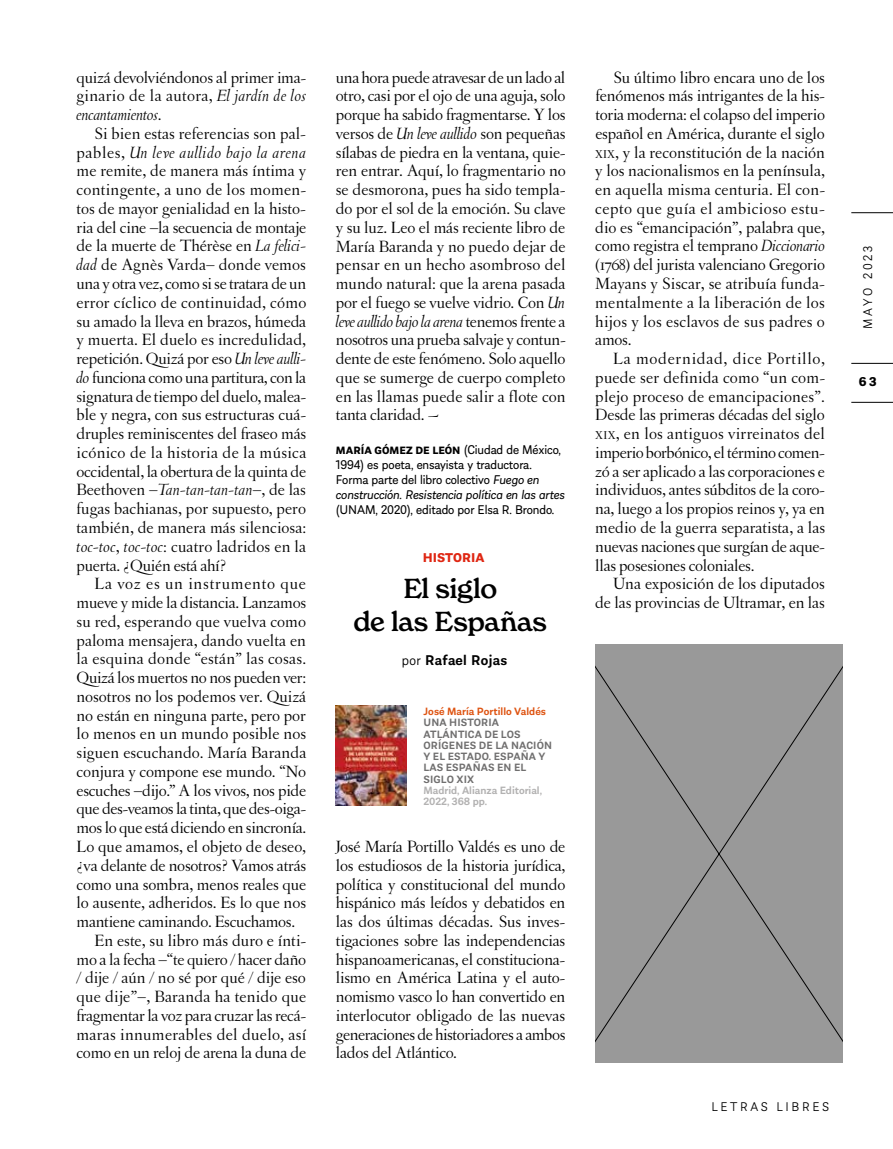
<style>
.page{position:relative;width:893px;height:1149px;background:#fff}
.page>*{position:absolute;margin:0;border:0;box-sizing:border-box;transform-origin:0 0}
.t1{font:500 27px/33px "New Spirit";letter-spacing:-.015em;color:#000;text-align:center}
.t2{font:17.25px/18.8px "Letras Oldstyle";letter-spacing:-.005em;color:#000;text-align:justify}
.t3{font:17.25px "Letras Oldstyle";letter-spacing:.015em;color:#000}
.t4{font:17.25px "Letras Oldstyle";letter-spacing:-.025em;color:#000}
.t5{font:17.25px "Letras Oldstyle";letter-spacing:.045em;color:#000}
.t6{font:600 15px "Almanach";letter-spacing:.02em;color:#000}
.t7{font:13.5px/15px "Almanach";letter-spacing:-.01em;color:#000}
.t8{font:300 13.5px "Almanach";letter-spacing:.2em;color:#000}
.t9{font:700 13.5px "Almanach";color:#df2612}
.t10{font:700 13.5px "Almanach";color:#000}
.t11{font:600 11.25px/11.2px "Almanach";letter-spacing:.01em;color:#706f6f}
.t12{font:600 11.25px/11.2px "Almanach";color:#b3b2b2}
.t13{font:700 11.25px "Almanach";color:#000}
.t14{font:600 11.25px "Almanach";color:#de5412}
.s1{font-style:italic}
.s2{font-size:12.15px}
.s3{font-weight:400;font-size:13.5px}
.s4{font-weight:300}
</style>
<div class="page">
<hr style="left:851px;top:212px;width:42px;height:1px;background:#000">
<hr style="left:851px;top:402px;width:42px;height:1px;background:#000">
<hr style="left:851px;top:363px;width:42px;height:1px;background:#000">
<img style="left:336px;top:705px;width:71px;height:99px">
<div style="left:595px;top:644px;width:248px;height:417px;background:#999"></div>
<p class="t2" style="left:77px;top:68px;width:231px">quizá devolviéndonos al primer ima&shy;ginario de la autora, <span class="s1">El jardín de los encantamientos</span>.</p>
<p class="t2" style="left:77px;top:124px;width:231px;text-indent:18px">Si bien estas referencias son pal&shy;pables, <span class="s1">Un leve aullido bajo la arena </span>me remite, de manera más íntima y contingente, a uno de los momen&shy;tos de mayor genialidad en la histo&shy;ria del cine –la secuencia de montaje de la muerte de Thérèse en <span class="s1">La felici&shy;dad</span> de Agnès Varda– donde vemos una y otra vez, como si se tratara de un error cíclico de continuidad, cómo su amado la lleva en brazos, húmeda y muerta. El duelo es incredulidad, repetición. Quizá por eso <span class="s1">Un leve aulli&shy;do</span> funciona como una partitura, con la signatura de tiempo del duelo, malea&shy;ble y negra, con sus estructuras cuá&shy;druples reminiscentes del fraseo más icónico de la historia de la música occidental, la obertura de la quinta de Beethoven –<span class="s1">Tan-tan-tan-tan</span>–, de las fugas bachianas, por supuesto, pero también, de manera más silenciosa: <span class="s1">toc-toc</span>, <span class="s1">toc-toc</span>: cuatro ladridos en la puerta. ¿Quién está ahí?</p>
<p class="t5" style="left:95px;top:574px;width:213px">La voz es un instrumento que</p>
<p class="t2" style="left:77px;top:593px;width:231px">mueve y mide la distancia. Lanzamos</p>
<p class="t2" style="left:77px;top:611px;width:231px">su red, esperando que vuelva como</p>
<p class="t2" style="left:77px;top:630px;width:231px">paloma mensajera, dando vuelta en</p>
<p class="t3" style="left:77px;top:649px;width:231px">la esquina donde “están” las cosas.</p>
<p class="t2" style="left:77px;top:668px;width:231px">Quizá los muertos no nos pueden ver:</p>
<p class="t2" style="left:77px;top:686px;width:231px">nosotros no los podemos ver. Quizá</p>
<p class="t2" style="left:77px;top:705px;width:231px">no están en ninguna parte, pero por</p>
<p class="t2" style="left:77px;top:724px;width:231px">lo menos en un mundo posible nos</p>
<p class="t2" style="left:77px;top:743px;width:231px">siguen escuchando. María Baranda</p>
<p class="t2" style="left:77px;top:761px;width:231px">conjura y compone ese mundo. “No</p>
<p class="t2" style="left:77px;top:780px;width:231px">escuches –dijo.” A los vivos, nos pide</p>
<p class="t4" style="left:77px;top:799px;width:231px">que des-veamos la tinta, que des-oiga-</p>
<p class="t2" style="left:77px;top:818px;width:231px">mos lo que está diciendo en sincronía.</p>
<p class="t2" style="left:77px;top:836px;width:231px">Lo que amamos, el objeto de deseo,</p>
<p class="t2" style="left:77px;top:855px;width:231px">¿va delante de nosotros? Vamos atrás</p>
<p class="t2" style="left:77px;top:874px;width:231px">como una sombra, menos reales que</p>
<p class="t2" style="left:77px;top:893px;width:231px">lo ausente, adheridos. Es lo que nos</p>
<p class="t2" style="left:77px;top:911px;width:220px">mantiene caminando. Escuchamos.</p>
<p class="t2" style="left:95px;top:930px;width:213px">En este, su libro más duro e ínti-</p>
<p class="t2" style="left:77px;top:949px;width:231px">mo a la fecha –“te quiero / hacer daño</p>
<p class="t2" style="left:77px;top:968px;width:231px">/ dije / aún / no sé por qué / dije eso</p>
<p class="t3" style="left:77px;top:986px;width:231px">que dije”–, Baranda ha tenido que</p>
<p class="t2" style="left:77px;top:1005px;width:231px">fragmentar la voz para cruzar las recá-</p>
<p class="t3" style="left:77px;top:1024px;width:231px">maras innumerables del duelo, así</p>
<p class="t2" style="left:77px;top:1043px;width:231px">como en un reloj de arena la duna de</p>
<p class="t2" style="left:336px;top:68px;width:231px">una hora puede atravesar de un lado al otro, casi por el ojo de una aguja, solo porque ha sabido fragmentarse. Y los versos de <span class="s1">Un leve aullido</span> son pequeñas sílabas de piedra en la ventana, quie&shy;ren entrar. Aquí, lo fragmentario no se desmorona, pues ha sido templa&shy;do por el sol de la emoción. Su clave y su luz. Leo el más reciente libro de María Baranda y no puedo dejar de pensar en un hecho asombroso del mundo natural: que la arena pasada por el fuego se vuelve vidrio. Con <span class="s1">Un leve aullido bajo la arena</span> tenemos frente a nosotros una prueba salvaje y contun&shy;dente de este fenómeno. Solo aquello que se sumerge de cuerpo completo en las llamas puede salir a flote con tanta claridad. ~</p>
<p class="t2" style="left:595px;top:68px;width:231px;text-indent:18px">Su último libro encara uno de los fenómenos más intrigantes de la his&shy;toria moderna: el colapso del imperio español en América, durante el siglo <span class="s2">XIX</span>, y la reconstitución de la nación y los nacionalismos en la península, en aquella misma centuria. El con&shy;cepto que guía el ambicioso estu&shy;dio es “emancipación”, palabra que, como registra el temprano <span class="s1">Diccionario </span>(1768) del jurista valenciano Gregorio Mayans y Siscar, se atribuía funda&shy;mentalmente a la liberación de los hijos y los esclavos de sus padres o amos.</p>
<p class="t2" style="left:595px;top:349px;width:231px;text-indent:18px">La modernidad, dice Portillo, puede ser definida como “un com&shy;plejo proceso de emancipaciones”.<br>Desde las primeras décadas del siglo <span class="s2">XIX</span>, en los antiguos virreinatos del imperio borbónico, el término comen&shy;zó a ser aplicado a las corporaciones e individuos, antes súbditos de la coro&shy;na, luego a los propios reinos y, ya en medio de la guerra separatista, a las nuevas naciones que surgían de aque&shy;llas posesiones coloniales.</p>
<p class="t2" style="left:595px;top:574px;width:231px;text-align:right">Una exposición de los diputados de las provincias de Ultramar, en las</p>
<p class="t13" style="left:336px;top:441px;width:227px">MARÍA GÓMEZ DE LEÓN <span class="s3">(Ciudad de México,</span></p>
<p class="t7" style="left:336px;top:456px;width:231px">1994) es poeta, ensayista y traductora.<br>Forma parte del libro colectivo <span class="s1">Fuego en construcción. Resistencia política en las artes</span></p>
<p class="t7" style="left:336px;top:501px;width:220px">(UNAM, 2020), editado por Elsa R. Brondo.</p>
<p class="t9" style="left:423px;top:546px;width:63px">HISTORIA</p>
<h1 class="t1" style="left:353px;top:571px;width:195px">El siglo<br>de las Españas</h1>
<p class="t6" style="left:402px;top:648px;width:107px"><span class="s4">por</span> Rafael Rojas</p>
<p class="t14" style="left:423px;top:702px;width:124px">José María Portillo Valdés</p>
<p class="t11" style="left:423px;top:716px;width:130px">UNA HISTORIA<br>ATLÁNTICA DE LOS<br>ORÍGENES DE LA NACIÓN<br>Y EL ESTADO. ESPAÑA Y<br>LAS ESPAÑAS EN EL<br>SIGLO XIX</p>
<p class="t12" style="left:423px;top:783px;width:120px">Madrid, Alianza Editorial,<br>2022, 368 pp.</p>
<p class="t2" style="left:336px;top:836px;width:231px">José María Portillo Valdés es uno de los estudiosos de la historia jurídica, política y constitucional del mundo hispánico más leídos y debatidos en las dos últimas décadas. Sus inves&shy;tigaciones sobre las independencias hispanoamericanas, el constituciona&shy;lismo en América Latina y el auto&shy;nomismo vasco lo han convertido en interlocutor obligado de las nuevas generaciones de historiadores a ambos lados del Atlántico.</p>
<p class="t8" style="left:711px;top:1096px;width:119px">LETRAS LIBRES</p>
<p class="t8" style="left:858px;top:329px;width:84px;rotate:-90deg">MAYO 2023</p>
<p class="t10" style="left:859px;top:371px;width:19px">63</p>
</div>
